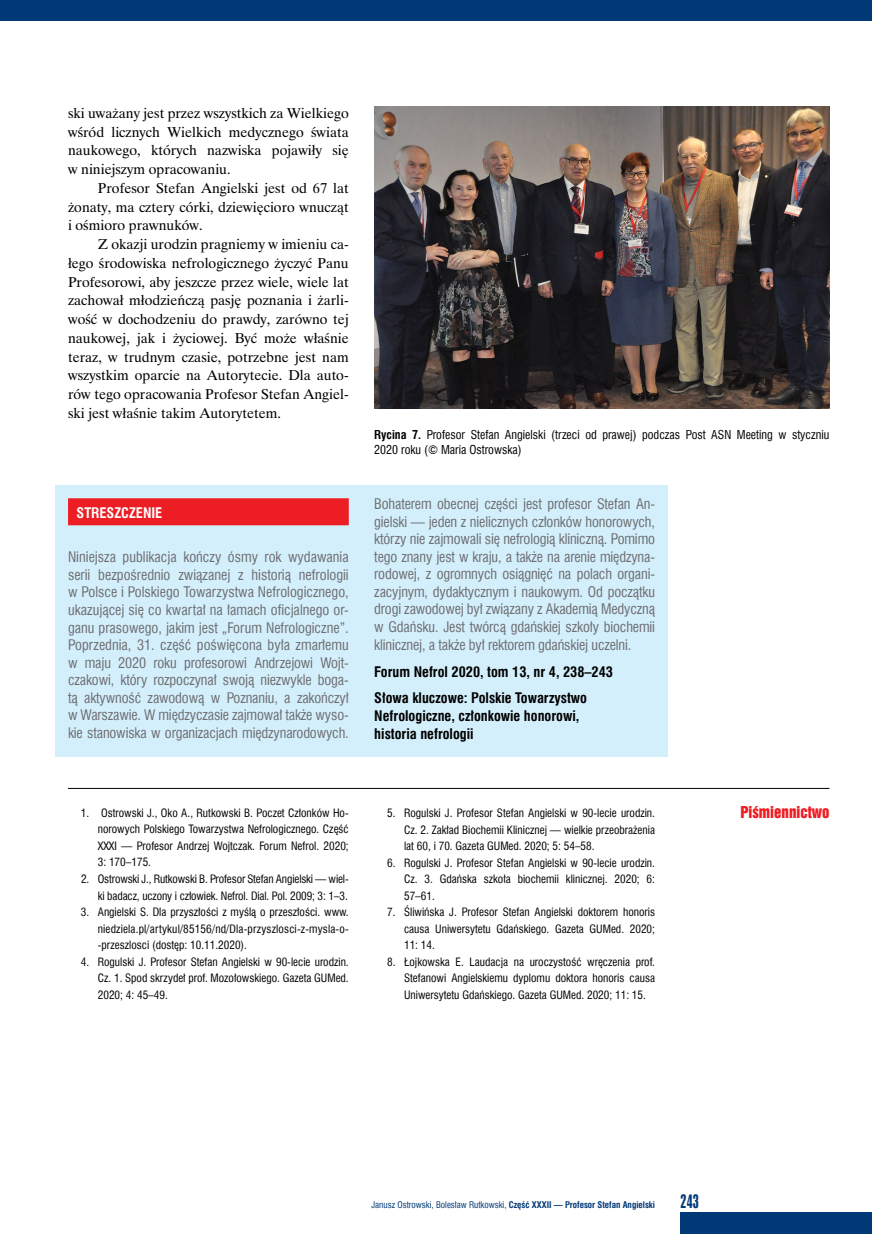
<style>
.page{position:relative;width:872px;height:1234px;background:#fff}
.page>*{position:absolute;margin:0;border:0;box-sizing:border-box;transform-origin:0 0}
.t1{font:18px "Swis 924 EU";color:#003976}
.t2{font:15px "Swis 921 EU";color:#ed1d24}
.t3{font:14.25px/17.5px "Swis 721 Cn EU";letter-spacing:-.01em;color:#6d6e71;text-align:justify}
.t4{font:14.25px/18.8px "Time Ibis EE";color:#000;text-align:justify}
.t5{font:700 14.25px/26.1px "Swis 721 Cn EU";color:#000}
.t6{font:700 14.25px "Swis 721 Cn EU";color:#fff}
.t7{font:12px/14.7px "Swis 721 Cn EU";color:#000}
.t8{font:11.25px/16.5px "Swis 721 Cn EU";color:#000;text-align:justify}
.t9{font:9px "Swis 721 Cn EU";color:#003976}
.s1{font-weight:700}
</style>
<div class="page">
<div style="left:680px;top:1212px;width:192px;height:21px;background:#003976"></div>
<div style="left:0;top:0;width:872px;height:21px;background:#003976"></div>
<hr style="left:68px;top:787px;width:761px;height:1px;background:#000">
<div style="left:55px;top:485px;width:613px;height:272px;background:#d4effc"></div>
<div style="left:68px;top:498px;width:281px;height:27px;background:#ed1d24"></div>
<img style="left:374px;top:106px;width:455px;height:302px">
<p class="t4" style="left:68px;top:103px;width:282px">ski uważany jest przez wszystkich za Wielkiego wśród licznych Wielkich medycznego świata naukowego, których nazwiska pojawiły się w niniejszym opracowaniu.</p>
<p class="t4" style="left:68px;top:178px;width:282px;text-indent:30px">Profesor Stefan Angielski jest od 67 lat żonaty, ma cztery córki, dziewięcioro wnucząt i ośmioro prawnuków.</p>
<p class="t4" style="left:68px;top:235px;width:282px;text-indent:30px">Z okazji urodzin pragniemy w imieniu ca&shy;łego środowiska nefrologicznego życzyć Panu Profesorowi, aby jeszcze przez wiele, wiele lat zachował młodzieńczą pasję poznania i żarli&shy;wość w dochodzeniu do prawdy, zarówno tej naukowej, jak i życiowej. Być może właśnie teraz, w trudnym czasie, potrzebne jest nam wszystkim oparcie na Autorytecie. Dla auto&shy;rów tego opracowania Profesor Stefan Angiel&shy;ski jest właśnie takim Autorytetem.</p>
<p class="t6" style="left:77px;top:504px;width:87px">STRESZCZENIE</p>
<p class="t3" style="left:68px;top:548px;width:282px">Niniejsza publikacja kończy ósmy rok wydawania serii bezpośrednio związanej z historią nefrologii w Polsce i Polskiego Towarzystwa Nefrologicznego, ukazującej się co kwartał na łamach oficjalnego or&shy;ganu prasowego, jakim jest „Forum Nefrologiczne”.<br>Poprzednia, 31. część poświęcona była zmarłemu w maju 2020 roku profesorowi Andrzejowi Wojt&shy;czakowi, który rozpoczynał swoją niezwykle boga&shy;tą aktywność zawodową w Poznaniu, a zakończył w Warszawie. W międzyczasie zajmował także wyso&shy;kie stanowiska w organizacjach międzynarodowych.</p>
<p class="t7" style="left:374px;top:427px;width:456px"><span class="s1">Rycina 7.</span> Profesor Stefan Angielski (trzeci od prawej) podczas Post ASN Meeting w styczniu<br>2020 roku (© Maria Ostrowska)</p>
<p class="t3" style="left:374px;top:495px;width:282px">Bohaterem obecnej części jest profesor Stefan An&shy;gielski — jeden z nielicznych członków honorowych, którzy nie zajmowali się nefrologią kliniczną. Pomimo tego znany jest w kraju, a także na arenie międzyna&shy;rodowej, z ogromnych osiągnięć na polach organi&shy;zacyjnym, dydaktycznym i naukowym. Od początku drogi zawodowej był związany z Akademią Medyczną w Gdańsku. Jest twórcą gdańskiej szkoły biochemii klinicznej, a także był rektorem gdańskiej uczelni.</p>
<p class="t5" style="left:374px;top:659px;width:240px">Forum Nefrol 2020, tom 13, nr 4, 238–243<br>Słowa kluczowe: Polskie Towarzystwo</p>
<p class="t5" style="left:374px;top:707px;width:207px;line-height:17.5px">Nefrologiczne, członkowie honorowi, historia nefrologii</p>
<p class="t8" style="left:98px;top:804px;width:252px;text-indent:-17px">1. Ostrowski J., Oko A., Rutkowski B. Poczet Członków Ho&shy;norowych Polskiego Towarzystwa Nefrologicznego. Część XXXI — Profesor Andrzej Wojtczak. Forum Nefrol. 2020; 3: 170–175.</p>
<p class="t8" style="left:81px;top:870px;width:269px;text-align:right">2. Ostrowski J., Rutkowski B. Profesor Stefan Angielski — wiel&shy;ki badacz, uczony i człowiek. Nefrol. Dial. Pol. 2009; 3: 1–3.</p>
<p class="t8" style="left:98px;top:903px;width:252px;text-indent:-17px">3. Angielski S. Dla przyszłości z myślą o przeszłości. www. niedziela.pl/artykul/85156/nd/Dla-przyszlosci-z-mysla-o--przeszlosci (dostęp: 10.11.2020).</p>
<p class="t8" style="left:98px;top:952px;width:252px;text-indent:-17px">4. Rogulski J. Profesor Stefan Angielski w 90-lecie urodzin.<br>Cz. 1. Spod skrzydeł prof. Mozołowskiego. Gazeta GUMed.<br>2020; 4: 45–49.</p>
<p class="t8" style="left:404px;top:804px;width:252px;text-indent:-17px">5. Rogulski J. Profesor Stefan Angielski w 90-lecie urodzin.<br>Cz. 2. Zakład Biochemii Klinicznej — wielkie przeobrażenia lat 60, i 70. Gazeta GUMed. 2020; 5: 54–58.</p>
<p class="t8" style="left:404px;top:853px;width:252px;text-indent:-17px">6. Rogulski J. Profesor Stefan Angielski w 90-lecie urodzin.<br>Cz. 3. Gdańska szkoła biochemii klinicznej. 2020; 6:<br>57–61.</p>
<p class="t8" style="left:404px;top:903px;width:252px;text-indent:-17px">7. Śliwińska J. Profesor Stefan Angielski doktorem honoris causa Uniwersytetu Gdańskiego. Gazeta GUMed. 2020; 11: 14.</p>
<p class="t8" style="left:404px;top:953px;width:252px;text-indent:-17px">8. Łojkowska E. Laudacja na uroczystość wręczenia prof.<br>Stefanowi Angielskiemu dyplomu doktora honoris causa Uniwersytetu Gdańskiego. Gazeta GUMed. 2020; 11: 15.</p>
<h2 class="t2" style="left:740px;top:802px;width:90px">Piśmiennictwo</h2>
<p class="t9" style="left:371px;top:1198px;width:285px">Janusz Ostrowski, Bolesław Rutkowski, <span class="s1">Część XXXII — Profesor Stefan Angielski</span></p>
<h1 class="t1" style="left:680px;top:1189px;width:20px">243</h1>
</div>
